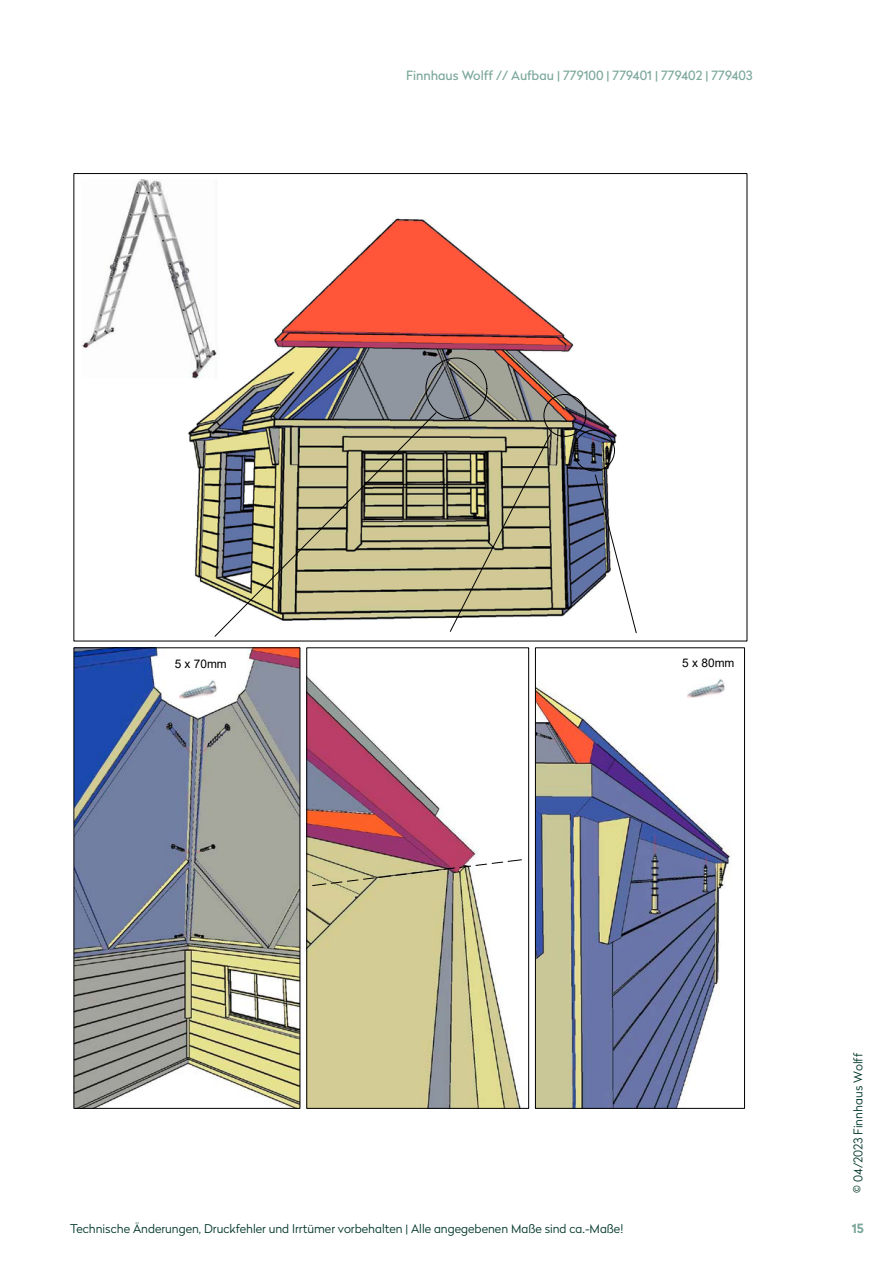
<style>
.page{position:relative;width:893px;height:1263px;background:#fff}
.page>*{position:absolute;margin:0;border:0;box-sizing:border-box;transform-origin:0 0}
.t1{font:12.75px "Radikal";color:#7ca79b}
.t2{font:700 12.75px "Radikal";color:#7ca79b}
.t3{font:300 12px "Radikal";color:#003629}
.t4{font:11.85px "Arial";color:#000}
</style>
<div class="page">
<img style="left:76px;top:650px;width:222px;height:456px">
<img style="left:140px;top:179px;width:497px;height:455px">
<img style="left:309px;top:678px;width:212px;height:428px">
<img style="left:537px;top:682px;width:194px;height:424px">
<div style="left:307px;top:648px;width:222px;height:460px;border:1px solid #000"></div>
<div style="left:535px;top:648px;width:209px;height:460px;border:1px solid #000"></div>
<img style="left:687px;top:679px;width:39px;height:19px">
<img style="left:311px;top:859px;width:211px;height:28px">
<img style="left:180px;top:679px;width:39px;height:19px">
<div style="left:573px;top:430px;width:42px;height:41px;border:1px solid #000;border-radius:50%"></div>
<div style="left:544px;top:394px;width:42px;height:43px;border:1px solid #000;border-radius:50%"></div>
<div style="left:426px;top:358px;width:61px;height:61px;border:1px solid #000;border-radius:50%"></div>
<svg style="left:214px;top:412px;width:223px;height:225px;background:#a9a688"></svg>
<svg style="left:450px;top:434px;width:101px;height:198px;background:#b1ab85"></svg>
<svg style="left:595px;top:474px;width:42px;height:159px"></svg>
<img style="left:82px;top:180px;width:137px;height:198px">
<p class="t1" style="left:406px;top:67px;width:348px">Finnhaus Wolff // Aufbau | 779100 | 779401 | 779402 | 779403</p>
<p class="t4" style="left:175px;top:655px;width:54px">5 x 70mm</p>
<p class="t4" style="left:682px;top:655px;width:54px">5 x 80mm</p>
<p class="t3" style="left:850px;top:1193px;width:141px;rotate:-90deg">© 04/2023 Finnhaus Wolff</p>
<p class="t3" style="left:70px;top:1220px;width:555px">Technische Änderungen, Druckfehler und Irrtümer vorbehalten | Alle angegebenen Maße sind ca.-Maße!</p>
<p class="t2" style="left:852px;top:1219px;width:14px">15</p>
</div>
